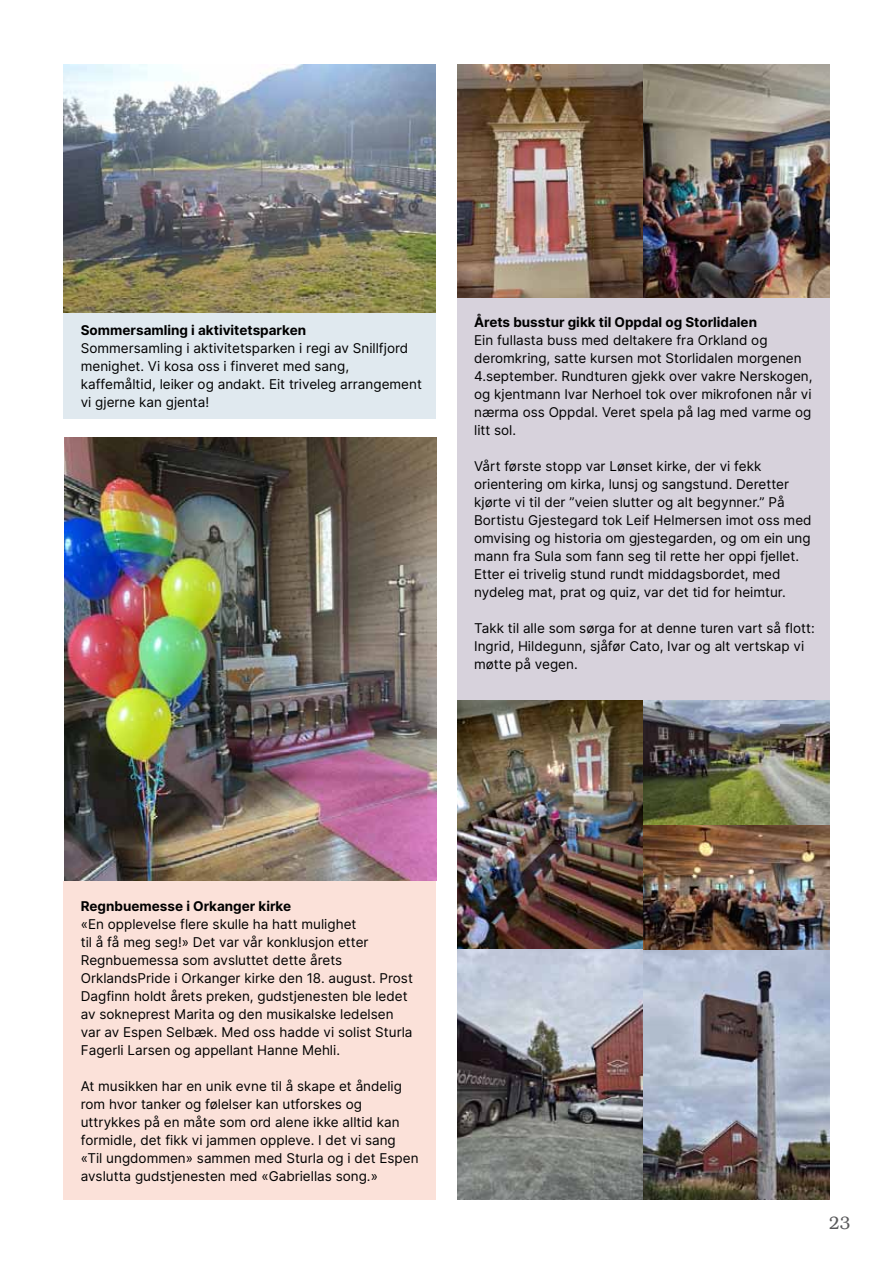
<style>
.page{position:relative;width:893px;height:1263px;background:#fff}
.page>*{position:absolute;margin:0;border:0;box-sizing:border-box;transform-origin:0 0}
.t1{font:300 18px "Bookman";color:#58585a;scale:.94 1}
.t2{font:13.5px/18px "Inter";color:#000}
.t3{font:700 13.5px "Inter";color:#000}
</style>
<div class="page">
<img style="left:64px;top:65px;width:372px;height:248px">
<div style="left:64px;top:313px;width:372px;height:106px;background:#e0e9ef"></div>
<img style="left:65px;top:437px;width:371px;height:444px">
<div style="left:64px;top:881px;width:372px;height:318px;background:#fbe1d9"></div>
<div style="left:457px;top:297px;width:372px;height:403px;background:#d7d2dc"></div>
<img style="left:457px;top:65px;width:372px;height:232px">
<img style="left:457px;top:700px;width:372px;height:499px">
<p class="t3" style="left:81px;top:320px;width:227px">Sommersamling i aktivitetsparken</p>
<p class="t2" style="left:81px;top:338px;width:343px">Sommersamling i aktivitetsparken i regi av Snillfjord menighet. Vi kosa oss i finveret med sang, kaffemåltid, leiker og andakt. Eit triveleg arrangement vi gjerne kan gjenta!</p>
<p class="t3" style="left:474px;top:313px;width:284px">Årets busstur gikk til Oppdal og Storlidalen</p>
<p class="t2" style="left:474px;top:331px;width:340px">Ein fullasta buss med deltakere fra Orkland og deromkring, satte kursen mot Storlidalen morgenen 4.september. Rundturen gjekk over vakre Nerskogen, og kjentmann Ivar Nerhoel tok over mikrofonen når vi nærma oss Oppdal. Veret spela på lag med varme og litt sol.</p>
<p class="t2" style="left:474px;top:457px;width:339px">Vårt første stopp var Lønset kirke, der vi fekk orientering om kirka, lunsj og sangstund. Deretter kjørte vi til der ”veien slutter og alt begynner.” På Bortistu Gjestegard tok Leif Helmersen imot oss med omvising og historia om gjestegarden, og om ein ung mann fra Sula som fann seg til rette her oppi fjellet.<br>Etter ei trivelig stund rundt middagsbordet, med nydeleg mat, prat og quiz, var det tid for heimtur.</p>
<p class="t2" style="left:474px;top:619px;width:342px">Takk til alle som sørga for at denne turen vart så flott:<br>Ingrid, Hildegunn, sjåfør Cato, Ivar og alt vertskap vi møtte på vegen.</p>
<p class="t3" style="left:81px;top:896px;width:212px">Regnbuemesse i Orkanger kirke</p>
<p class="t2" style="left:81px;top:915px;width:334px">«En opplevelse flere skulle ha hatt mulighet<br>til å få meg seg!» Det var vår konklusjon etter Regnbuemessa som avsluttet dette årets OrklandsPride i Orkanger kirke den 18. august. Prost Dagfinn holdt årets preken, gudstjenesten ble ledet av sokneprest Marita og den musikalske ledelsen var av Espen Selbæk. Med oss hadde vi solist Sturla Fagerli Larsen og appellant Hanne Mehli.</p>
<p class="t2" style="left:81px;top:1077px;width:339px">At musikken har en unik evne til å skape et åndelig rom hvor tanker og følelser kan utforskes og uttrykkes på en måte som ord alene ikke alltid kan formidle, det fikk vi jammen oppleve. I det vi sang «Til ungdommen» sammen med Sturla og i det Espen avslutta gudstjenesten med «Gabriellas song.»</p>
<h1 class="t1" style="left:829px;top:1212px;width:24px">23</h1>
</div>
